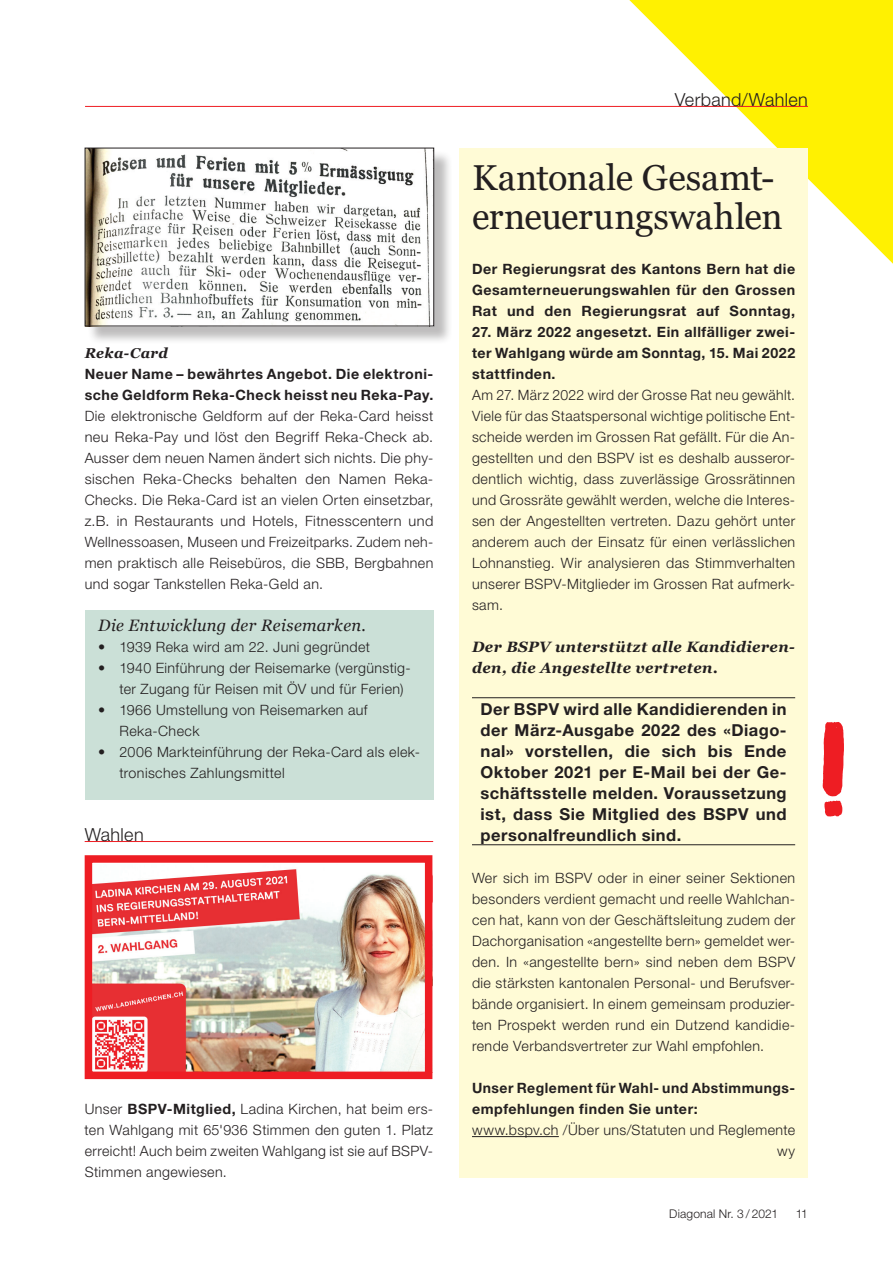
<style>
.page{position:relative;width:893px;height:1263px;background:#fff}
.page>*{position:absolute;margin:0;border:0;box-sizing:border-box;transform-origin:0 0}
.t1{font:135px "Plakkaat";color:#ee1d23}
.t2{font:36px/39px "Georgia";letter-spacing:-.01em;color:#231f20}
.t3{font:300 18px "Helvetica Neue LT Std";letter-spacing:.02em;color:#231f20}
.t4{font:700 16.5px/21px "Helvetica Neue LT Std";letter-spacing:.03em;color:#231f20;text-align:justify}
.t5{font:italic 16.5px "Georgia";letter-spacing:.02em;color:#231f20}
.t6{font:italic 700 15px/21px "Georgia";letter-spacing:.025em;color:#231f20}
.t7{font:300 14.25px/21px "Helvetica Neue LT Std";letter-spacing:.03em;color:#231f20;text-align:justify}
.t8{font:700 14.25px/21px "Helvetica Neue LT Std";letter-spacing:.035em;color:#231f20}
.t9{font:italic 700 14.25px "Georgia";letter-spacing:.025em;color:#231f20}
.t10{font:300 12px "Helvetica Neue LT Std";letter-spacing:.015em;color:#231f20}
.s1{font-weight:700}
</style>
<div class="page">
<svg style="left:617px;top:0;width:276px;height:264px;fill:#fff101"></svg>
<img style="left:94px;top:869px;width:329px;height:201px">
<div style="left:85px;top:855px;width:347px;height:224px;border:8px solid #ee1d23"></div>
<hr style="left:85px;top:106px;width:723px;height:1px;background:#ee1d23">
<div style="left:459px;top:148px;width:349px;height:1030px;background:#fffbd6"></div>
<hr style="left:472px;top:697px;width:323px;height:1px;background:#231f20">
<hr style="left:472px;top:844px;width:323px;height:1px;background:#231f20">
<hr style="left:472px;top:1136px;width:87px;height:1px;background:#231f20">
<div style="left:87px;top:150px;width:366px;height:195px;background:#231f20;opacity:.3"></div>
<img style="left:87px;top:150px;width:345px;height:174px">
<div style="left:85px;top:148px;width:349px;height:178px;border:1px solid #231f20"></div>
<div style="left:85px;top:610px;width:349px;height:189px;background:#cbe0d7"></div>
<hr style="left:85px;top:841px;width:348px;height:1px;background:#ee1d23">
<p class="t9" style="left:85px;top:344px;width:85px">Reka-Card</p>
<p class="t8" style="left:85px;top:363px;width:350px">Neuer Name – bewährtes Angebot. Die elektroni&shy;sche Geldform Reka-Check heisst neu Reka-Pay.</p>
<p class="t7" style="left:85px;top:405px;width:350px">Die elektronische Geldform auf der Reka-Card heisst neu Reka-Pay und löst den Begriff Reka-Check ab.<br>Ausser dem neuen Namen ändert sich nichts. Die phy&shy;sischen Reka-Checks behalten den Namen Reka-Checks. Die Reka-Card ist an vielen Orten einsetzbar, z.B. in Restaurants und Hotels, Fitnesscentern und Wellnessoasen, Museen und Freizeitparks. Zudem neh&shy;men praktisch alle Reisebüros, die SBB, Bergbahnen und sogar Tankstellen Reka-Geld an.</p>
<p class="t5" style="left:98px;top:615px;width:269px">Die Entwicklung der Reisemarken.</p>
<p class="t7" style="left:98px;top:636px;width:273px">• 1939 Reka wird am 22. Juni gegründet</p>
<p class="t7" style="left:119px;top:657px;width:293px;text-indent:-21px">• 1940 Einführung der Reisemarke (vergünstig&shy;ter Zugang für Reisen mit ÖV und für Ferien)</p>
<p class="t7" style="left:119px;top:699px;width:250px;text-indent:-21px">• 1966 Umstellung von Reisemarken auf<br>Reka-Check</p>
<p class="t7" style="left:119px;top:741px;width:302px;text-indent:-21px">• 2006 Markteinführung der Reka-Card als elek&shy;tronisches Zahlungsmittel</p>
<p class="t3" style="left:85px;top:824px;width:61px">Wahlen</p>
<p class="t7" style="left:85px;top:1098px;width:350px">Unser <span class="s1">BSPV-Mitglied,</span> Ladina Kirchen, hat beim ers&shy;ten Wahlgang mit 65'936 Stimmen den guten 1. Platz erreicht! Auch beim zweiten Wahlgang ist sie auf BSPV-Stimmen angewiesen.</p>
<p class="t3" style="left:675px;top:89px;width:135px">Verband/Wahlen</p>
<h2 class="t2" style="left:472px;top:159px;width:312px">Kantonale Gesamt&shy;erneuerungswahlen</h2>
<p class="t8" style="left:472px;top:258px;width:325px;text-align:justify">Der Regierungsrat des Kantons Bern hat die Gesamterneuerungswahlen für den Grossen Rat und den Regierungsrat auf Sonntag,</p>
<p class="t8" style="left:472px;top:321px;width:325px;text-align:justify">27. März 2022 angesetzt. Ein allfälliger zwei&shy;ter Wahlgang würde am Sonntag, 15. Mai 2022 stattfinden.</p>
<p class="t7" style="left:472px;top:384px;width:325px">Am 27. März 2022 wird der Grosse Rat neu gewählt.<br>Viele für das Staatspersonal wichtige politische Ent&shy;scheide werden im Grossen Rat gefällt. Für die An&shy;gestellten und den BSPV ist es deshalb ausseror&shy;dentlich wichtig, dass zuverlässige Grossrätinnen und Grossräte gewählt werden, welche die Interes&shy;sen der Angestellten vertreten. Dazu gehört unter anderem auch der Einsatz für einen verlässlichen Lohnanstieg. Wir analysieren das Stimmverhalten unserer BSPV-Mitglieder im Grossen Rat aufmerk&shy;sam.</p>
<p class="t6" style="left:472px;top:636px;width:324px">Der BSPV unterstützt alle Kandidieren&shy;den, die Angestellte vertreten.</p>
<p class="t4" style="left:480px;top:698px;width:308px">Der BSPV wird alle Kandidierenden in der März-Ausgabe 2022 des «Diago&shy;nal» vorstellen, die sich bis Ende Oktober 2021 per E-Mail bei der Ge&shy;schäftsstelle melden. Voraussetzung ist, dass Sie Mitglied des BSPV und personalfreundlich sind.</p>
<p class="t7" style="left:472px;top:867px;width:325px">Wer sich im BSPV oder in einer seiner Sektionen besonders verdient gemacht und reelle Wahlchan&shy;cen hat, kann von der Geschäftsleitung zudem der Dachorganisation «angestellte bern» gemeldet wer&shy;den. In «angestellte bern» sind neben dem BSPV die stärksten kantonalen Personal- und Berufsver&shy;bände organisiert. In einem gemeinsam produzier&shy;ten Prospekt werden rund ein Dutzend kandidie&shy;rende Verbandsvertreter zur Wahl empfohlen.</p>
<p class="t8" style="left:472px;top:1077px;width:325px">Unser Reglement für Wahl- und Abstimmungs&shy;empfehlungen finden Sie unter:</p>
<p class="t7" style="left:472px;top:1119px;width:325px;text-align:right">www.bspv.ch /Über uns/Statuten und Reglemente wy</p>
<h1 class="t1" style="left:819px;top:684px;width:31px">!</h1>
<p class="t10" style="left:669px;top:1207px;width:110px">Diagonal Nr. 3 / 2021</p>
<p class="t10" style="left:796px;top:1207px;width:14px">11</p>
</div>
